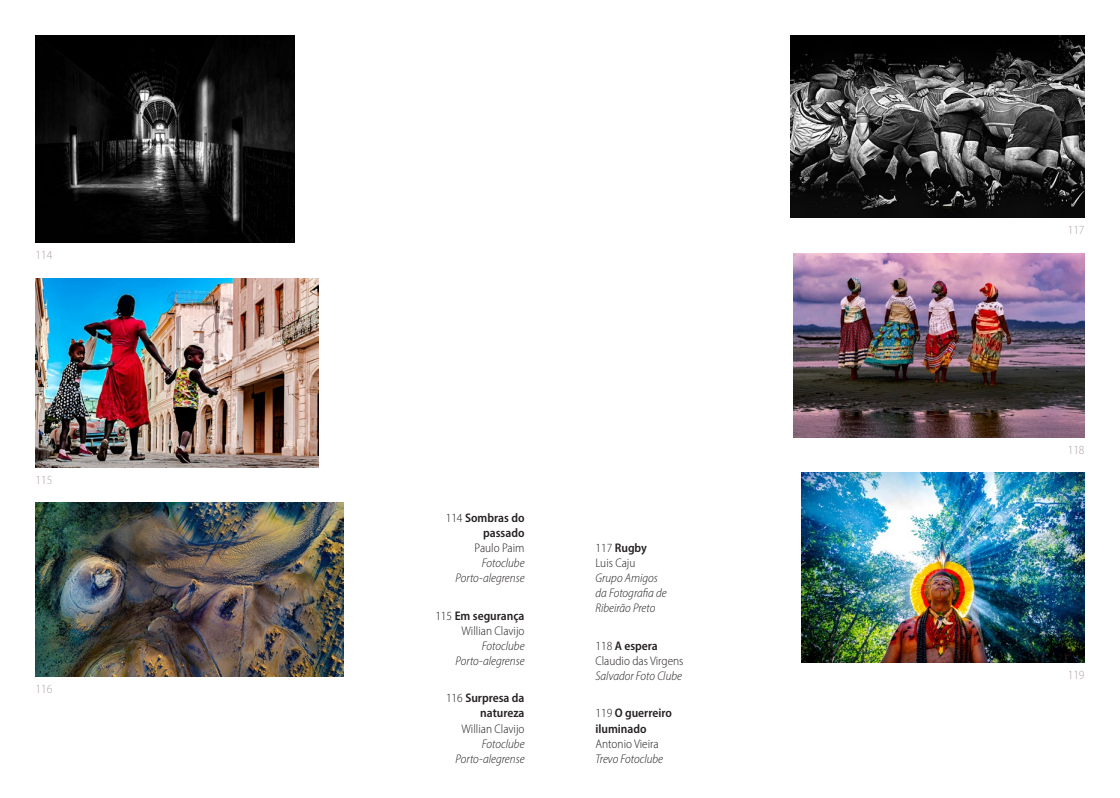
<style>
.page{position:relative;width:1120px;height:798px;background:#fff}
.page>*{position:absolute;margin:0;border:0;box-sizing:border-box;transform-origin:0 0}
.t1{font:italic 300 semi-condensed 12.5px/15px "Myriad Pro";color:#252021;text-align:right}
.t2{font:300 semi-condensed 12.5px/15px "Myriad Pro";color:#252021}
.t3{font:600 semi-condensed 12.5px/15px "Myriad Pro";color:#252021;text-align:right}
.t4{font:300 semi-condensed 12.5px "Myriad Pro";color:#b1a2a3}
.s1{font-weight:300}
.s2{font-weight:600}
</style>
<div class="page">
<img style="left:35px;top:35px;width:259px;height:207px">
<img style="left:35px;top:278px;width:284px;height:189px">
<img style="left:35px;top:502px;width:309px;height:173px">
<img style="left:790px;top:35px;width:294px;height:183px">
<img style="left:794px;top:253px;width:290px;height:184px">
<img style="left:801px;top:472px;width:283px;height:189px">
<p class="t4" style="left:35px;top:247px;width:18px">114</p>
<p class="t4" style="left:35px;top:472px;width:18px">115</p>
<p class="t4" style="left:35px;top:680px;width:18px">116</p>
<p class="t3" style="left:446px;top:510px;width:80px"><span class="s1">114</span> Sombras do passado</p>
<p class="t2" style="left:475px;top:540px;width:51px">Paulo Paim</p>
<p class="t1" style="left:455px;top:555px;width:71px">Fotoclube<br>Porto-alegrense</p>
<p class="t2" style="left:595px;top:540px;width:53px">117 <span class="s2">Rugby<br></span>Luis Caju</p>
<p class="t1" style="left:595px;top:570px;width:73px;text-align:left">Grupo Amigos da Fotografia de<br>Ribeirão Preto</p>
<p class="t2" style="left:435px;top:608px;width:91px;text-align:right">115 <span class="s2">Em segurança<br></span>Willian Clavijo</p>
<p class="t1" style="left:455px;top:638px;width:71px">Fotoclube<br>Porto-alegrense</p>
<p class="t2" style="left:595px;top:638px;width:90px">118 <span class="s2">A espera<br></span>Claudio das Virgens</p>
<p class="t1" style="left:595px;top:668px;width:88px">Salvador Foto Clube</p>
<p class="t3" style="left:446px;top:690px;width:80px"><span class="s1">116</span> Surpresa da natureza</p>
<p class="t2" style="left:461px;top:720px;width:64px">Willian Clavijo</p>
<p class="t1" style="left:455px;top:735px;width:71px">Fotoclube<br>Porto-alegrense</p>
<p class="t3" style="left:595px;top:705px;width:78px;text-align:left"><span class="s1">119</span> O guerreiro iluminado</p>
<p class="t2" style="left:595px;top:735px;width:65px">Antonio Vieira</p>
<p class="t1" style="left:595px;top:750px;width:69px">Trevo Fotoclube</p>
<p class="t4" style="left:1067px;top:222px;width:18px">117</p>
<p class="t4" style="left:1067px;top:442px;width:18px">118</p>
<p class="t4" style="left:1067px;top:666px;width:18px">119</p>
</div>
